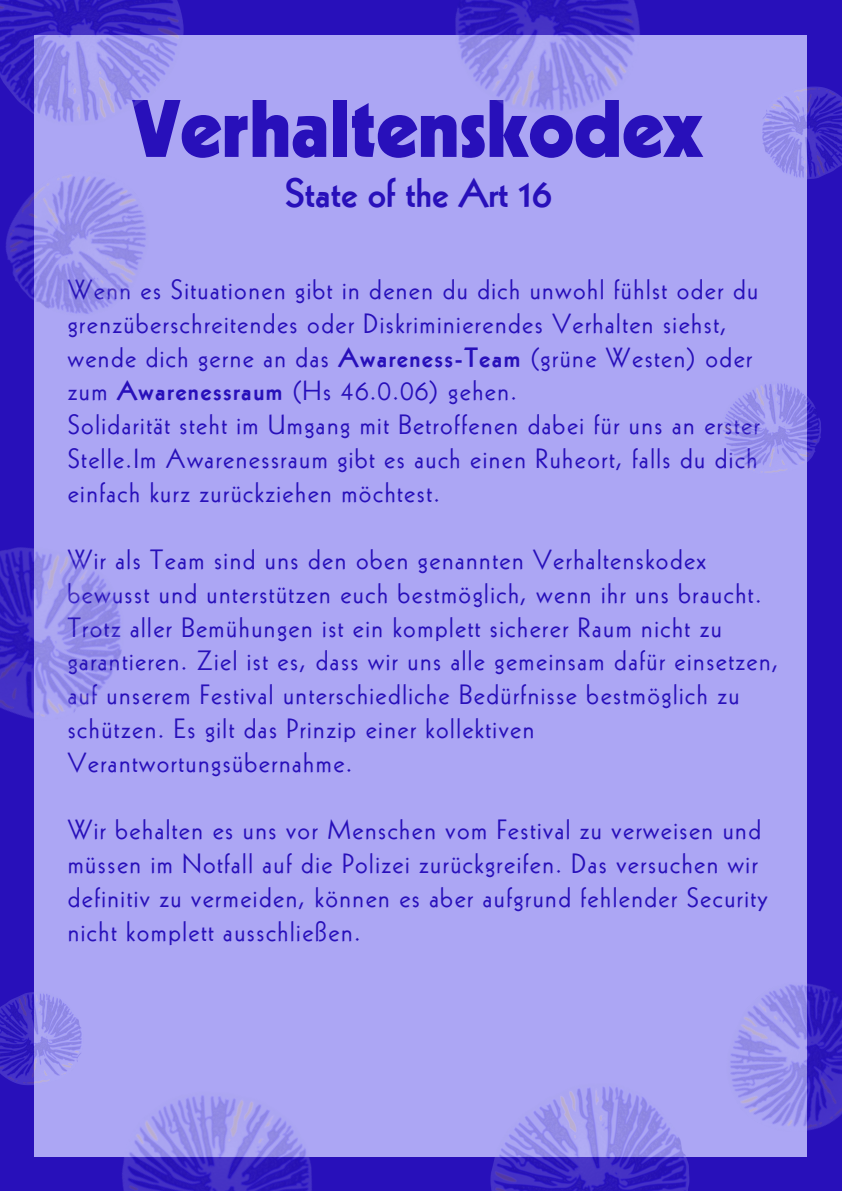
<style>
.page{position:relative;width:842px;height:1191px;background:#fff}
.page>*{position:absolute;margin:0;border:0;box-sizing:border-box;transform-origin:0 0}
.t1{font:900 79px "Kabel LT Pro";color:#2810ba}
.t2{font:800 40px "Kabel LT Pro";color:#2810ba}
.t3{font:27.2px/33.8px "Kabel LT Pro";letter-spacing:.055em;color:#2810ba}
.s1{font-weight:800}
</style>
<div class="page">
<div style="left:0;top:0;width:842px;height:1190px;background:#aca6f4"></div>
<div style="left:0;top:1157px;width:842px;height:33px;background:#2810ba"></div>
<div style="left:808px;top:0;width:34px;height:1190px;background:#2810ba"></div>
<div style="left:0;top:0;width:34px;height:1190px;background:#2810ba"></div>
<div style="left:0;top:0;width:842px;height:34px;background:#2810ba"></div>
<img style="left:0;top:0;width:190px;height:102px">
<img style="left:6px;top:102px;width:140px;height:212px">
<img style="left:762px;top:55px;width:80px;height:148px">
<img style="left:383px;top:0;width:335px;height:111px">
<img style="left:490px;top:1086px;width:174px;height:104px">
<img style="left:664px;top:921px;width:178px;height:269px">
<img style="left:0;top:992px;width:66px;height:93px">
<img style="left:0;top:547px;width:122px;height:172px">
<img style="left:42px;top:1005px;width:270px;height:185px">
<img style="left:723px;top:357px;width:98px;height:149px">
<p class="t1" style="left:132px;top:99px;width:572px">Verhaltenskodex</p>
<p class="t2" style="left:285px;top:178px;width:269px">State of the Art 16</p>
<p class="t3" style="left:68px;top:276px;width:692px">Wenn es Situationen gibt in denen du dich unwohl fühlst oder du grenzüberschreitendes oder Diskriminierendes Verhalten siehst, wende dich gerne an das <span class="s1">Awareness-Team</span> (grüne Westen) oder zum <span class="s1">Awarenessraum</span> (Hs 46.0.06) gehen.</p>
<h1 class="t3" style="left:68px;top:411px;width:693px;text-align:justify">Solidarität steht im Umgang mit Betroffenen dabei für uns an erster Stelle.Im Awarenessraum gibt es auch einen Ruheort, falls du dich einfach kurz zurückziehen möchtest.</h1>
<p class="t3" style="left:68px;top:546px;width:695px">Wir als Team sind uns den oben genannten Verhaltenskodex bewusst und unterstützen euch bestmöglich, wenn ihr uns braucht.</p>
<h2 class="t3" style="left:68px;top:613px;width:712px">Trotz aller Bemühungen ist ein komplett sicherer Raum nicht zu garantieren. Ziel ist es, dass wir uns alle gemeinsam dafür einsetzen, auf unserem Festival unterschiedliche Bedürfnisse bestmöglich zu schützen. Es gilt das Prinzip einer kollektiven Verantwortungsübernahme.</h2>
<p class="t3" style="left:68px;top:816px;width:701px">Wir behalten es uns vor Menschen vom Festival zu verweisen und müssen im Notfall auf die Polizei zurückgreifen. Das versuchen wir definitiv zu vermeiden, können es aber aufgrund fehlender Security nicht komplett ausschließen.</p>
</div>
